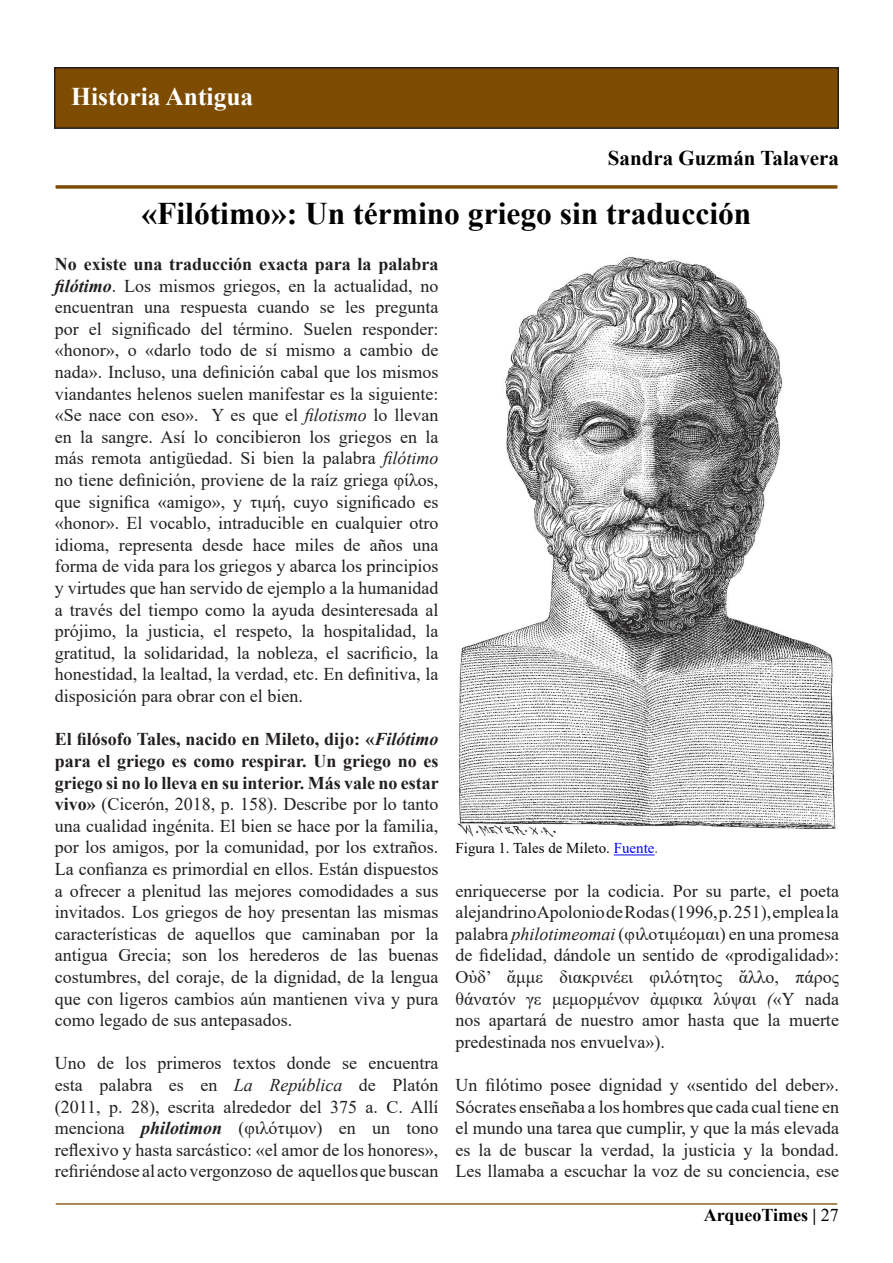
<style>
.page{position:relative;width:893px;height:1263px;background:#fff}
.page>*{position:absolute;margin:0;border:0;box-sizing:border-box;transform-origin:0 0}
.t1{font:700 31.5px "Times New Roman";color:#000}
.t2{font:700 25.5px "Times New Roman";color:#fff}
.t3{font:700 21px "Times New Roman";color:#000}
.t4{font:18px/21.6px "Times New Roman";color:#231f20;text-align:justify}
.t5{font:700 18px "Times New Roman";color:#000}
.t6{font:15px "Times New Roman";color:#000}
.s1{font-weight:700}
.s2{font-weight:700;font-style:italic}
.s3{font-style:italic}
.s4{color:#00f}
.s5{color:#44546a}
.s6{font-weight:400}
</style>
<div class="page">
<svg style="left:55px;top:1203px;width:783px;height:2px;background:#a88857"></svg>
<div style="left:55px;top:68px;width:783px;height:60px;background:#7d4c00"></div>
<div style="left:54px;top:67px;width:785px;height:62px;border:2px solid #231f20"></div>
<svg style="left:55px;top:185px;width:783px;height:4px;background:#8d6321"></svg>
<img style="left:457px;top:257px;width:379px;height:580px">
<hr style="left:614px;top:854px;width:41px;height:1px;background:#00f">
<p class="t2" style="left:71px;top:78px;width:184px">Historia Antigua</p>
<p class="t3" style="left:608px;top:143px;width:233px">Sandra Guzmán Talavera</p>
<p class="t1" style="left:142px;top:191px;width:611px">«Filótimo»: Un término griego sin traducción</p>
<p class="t4" style="left:55px;top:253px;width:385px"><span class="s1">No existe una traducción exacta para la palabra </span><span class="s2">filótimo</span>. Los mismos griegos, en la actualidad, no encuentran una respuesta cuando se les pregunta por el significado del término. Suelen responder: «honor», o «darlo todo de sí mismo a cambio de nada». Incluso, una definición cabal que los mismos viandantes helenos suelen manifestar es la siguiente: «Se nace con eso». Y es que el <span class="s3">filotismo</span> lo llevan en la sangre. Así lo concibieron los griegos en la más remota antigüedad. Si bien la palabra <span class="s3">filótimo </span>no tiene definición, proviene de la raíz griega φίλos, que significa «amigo», y τιμή, cuyo significado es «honor». El vocablo, intraducible en cualquier otro idioma, representa desde hace miles de años una forma de vida para los griegos y abarca los principios y virtudes que han servido de ejemplo a la humanidad a través del tiempo como la ayuda desinteresada al prójimo, la justicia, el respeto, la hospitalidad, la gratitud, la solidaridad, la nobleza, el sacrificio, la honestidad, la lealtad, la verdad, etc. En definitiva, la disposición para obrar con el bien.</p>
<p class="t4" style="left:55px;top:728px;width:385px"><span class="s1">El filósofo Tales, nacido en Mileto, dijo: «</span><span class="s2">Filótimo </span><span class="s1">para el griego es como respirar. Un griego no es griego si no lo lleva en su interior. Más vale no estar vivo»</span> (Cicerón, 2018, p. 158). Describe por lo tanto una cualidad ingénita. El bien se hace por la familia, por los amigos, por la comunidad, por los extraños.<br>La confianza es primordial en ellos. Están dispuestos a ofrecer a plenitud las mejores comodidades a sus invitados. Los griegos de hoy presentan las mismas características de aquellos que caminaban por la antigua Grecia; son los herederos de las buenas costumbres, del coraje, de la dignidad, de la lengua que con ligeros cambios aún mantienen viva y pura como legado de sus antepasados.</p>
<p class="t4" style="left:55px;top:1052px;width:385px">Uno de los primeros textos donde se encuentra esta palabra es en <span class="s3">La República</span> de Platón (2011, p. 28), escrita alrededor del 375 a. C. Allí menciona <span class="s2">philotimon</span> (φιλότιμον) en un tono reflexivo y hasta sarcástico: «el amor de los honores», refiriéndose al acto vergonzoso de aquellos que buscan</p>
<p class="t6" style="left:455px;top:838px;width:204px">Figura 1. Tales de Mileto. <span class="s4">Fuente</span><span class="s5">.</span></p>
<p class="t4" style="left:455px;top:879px;width:385px">enriquecerse por la codicia. Por su parte, el poeta alejandrino Apolonio de Rodas (1996, p. 251), empleala palabra <span class="s3">philotimeomai</span> (φιλοτιμέομαι) en una promesa de fidelidad, dándole un sentido de «prodigalidad»:<br>Οὐδ’ ἄμμε διακρινέει φιλότητος ἄλλο, πάρος θάνατόν γε μεμορμένον ἀμφικα λύψαι <span class="s3">(</span>«Y nada nos apartará de nuestro amor hasta que la muerte predestinada nos envuelva»).</p>
<p class="t4" style="left:455px;top:1073px;width:385px">Un filótimo posee dignidad y «sentido del deber».<br>Sócrates enseñaba a los hombres que cada cual tiene en el mundo una tarea que cumplir, y que la más elevada es la de buscar la verdad, la justicia y la bondad.<br>Les llamaba a escuchar la voz de su conciencia, ese</p>
<p class="t5" style="left:704px;top:1202px;width:137px">ArqueoTimes | <span class="s6">27</span></p>
</div>
